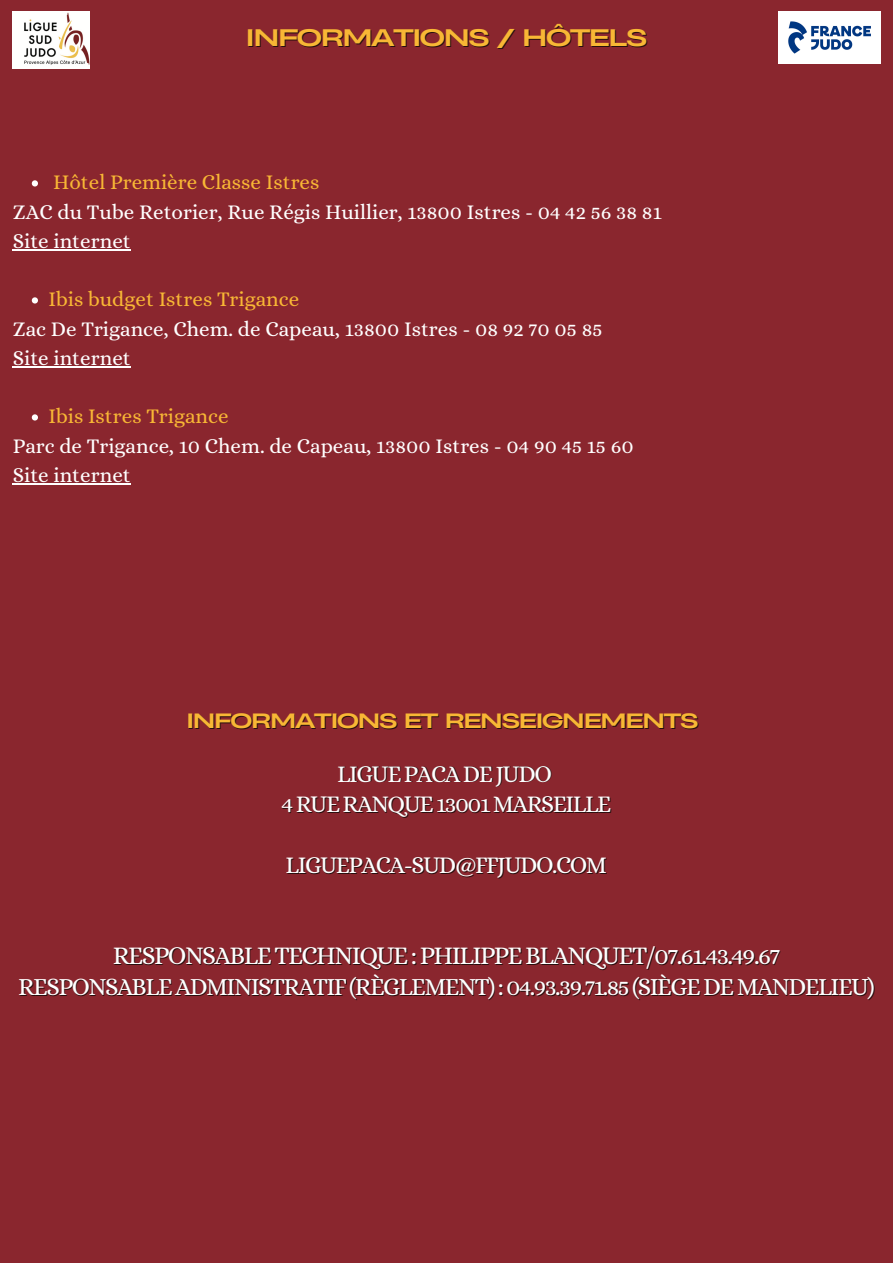
<style>
.page{position:relative;width:893px;height:1263px;background:#8a262e}
.page>*{position:absolute;margin:0;border:0;box-sizing:border-box;transform-origin:0 0}
.t1{font:25.5px "Alice";letter-spacing:-.065em;color:#fff}
.t2{font:24.75px "Alice";letter-spacing:-.065em;color:#fff}
.t3{font:24px "Alice";letter-spacing:-.065em;color:#fff}
.t4{font:22.5px "Heading Now 94";letter-spacing:-.065em;color:#f8b735}
.t5{font:21px "Alice";color:#fff}
.t6{font:21px "Alice";color:#f8b735}
.t7{font:19.5px "Heading Now 94";letter-spacing:-.065em;color:#f8b735}
</style>
<div class="page">
<img style="left:12px;top:11px;width:77px;height:58px">
<img style="left:778px;top:11px;width:102px;height:53px">
<svg style="left:32px;top:180px;width:6px;height:6px"></svg>
<svg style="left:32px;top:297px;width:6px;height:6px"></svg>
<svg style="left:32px;top:414px;width:6px;height:6px"></svg>
<hr style="left:13px;top:249px;width:118px;height:2px;background:#fff">
<hr style="left:13px;top:366px;width:118px;height:2px;background:#fff">
<hr style="left:13px;top:483px;width:118px;height:2px;background:#fff">
<p class="t4" style="left:246px;top:22px;width:403px">INFORMATIONS / HÔTELS</p>
<p class="t6" style="left:53px;top:170px;width:268px">Hôtel Première Classe Istres</p>
<p class="t5" style="left:13px;top:199px;width:650px">ZAC du Tube Retorier, Rue Régis Huillier, 13800 Istres - 04 42 56 38 81</p>
<p class="t5" style="left:13px;top:229px;width:120px">Site internet</p>
<p class="t6" style="left:48px;top:287px;width:252px">Ibis budget Istres Trigance</p>
<p class="t5" style="left:13px;top:316px;width:591px">Zac De Trigance, Chem. de Capeau, 13800 Istres - 08 92 70 05 85</p>
<p class="t5" style="left:13px;top:346px;width:120px">Site internet</p>
<p class="t6" style="left:48px;top:404px;width:182px">Ibis Istres Trigance</p>
<p class="t5" style="left:13px;top:433px;width:622px">Parc de Trigance, 10 Chem. de Capeau, 13800 Istres - 04 90 45 15 60</p>
<p class="t5" style="left:13px;top:463px;width:120px">Site internet</p>
<p class="t7" style="left:186px;top:708px;width:514px">INFORMATIONS ET RENSEIGNEMENTS</p>
<p class="t3" style="left:337px;top:760px;width:216px">LIGUE PACA DE JUDO</p>
<p class="t3" style="left:281px;top:790px;width:331px">4 RUE RANQUE 13001 MARSEILLE</p>
<p class="t3" style="left:286px;top:851px;width:323px">LIGUEPACA-SUD@FFJUDO.COM</p>
<p class="t1" style="left:113px;top:941px;width:669px">RESPONSABLE TECHNIQUE : PHILIPPE BLANQUET/07.61.43.49.67</p>
<p class="t2" style="left:18px;top:972px;width:858px">RESPONSABLE ADMINISTRATIF (RÈGLEMENT) : 04.93.39.71.85 (SIÈGE DE MANDELIEU)</p>
</div>
